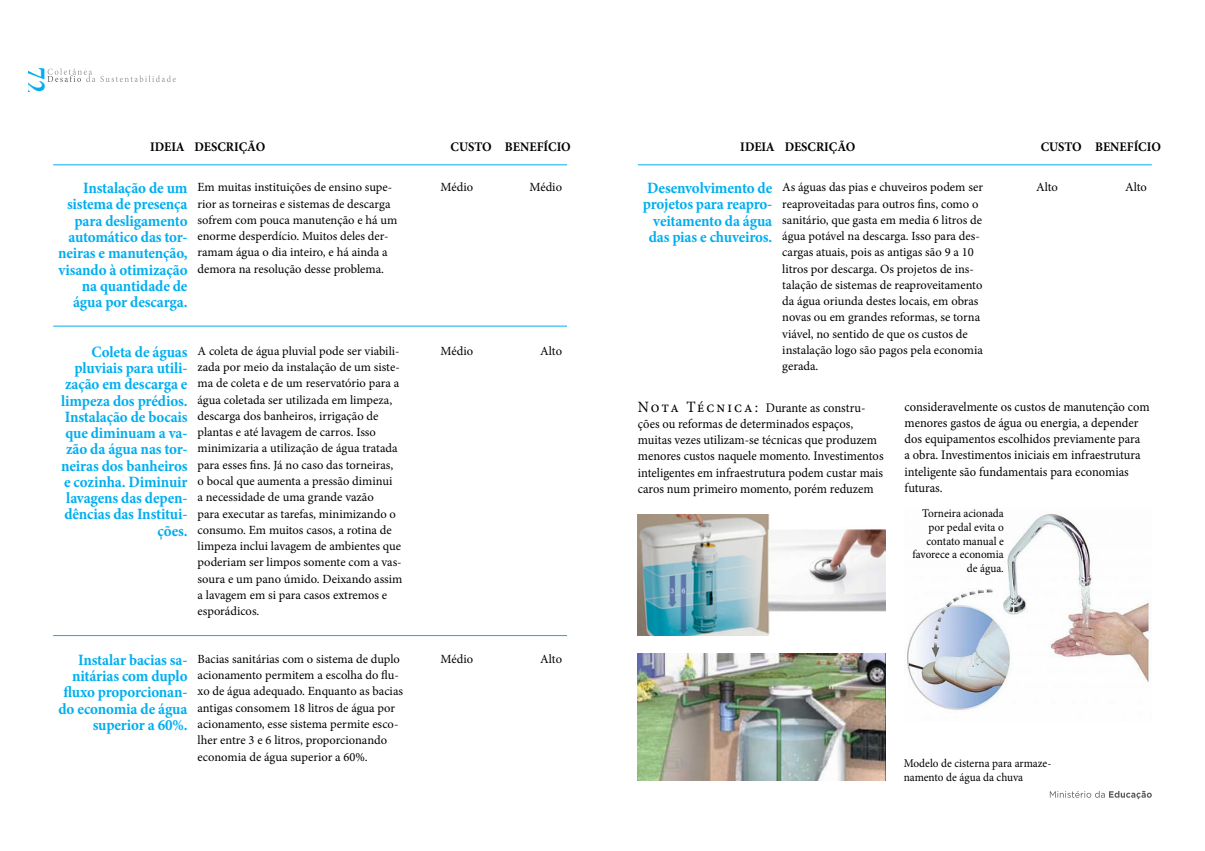
<style>
.page{position:relative;width:1205px;height:851px;background:#fff}
.page>*{position:absolute;margin:0;border:0;box-sizing:border-box;transform-origin:0 0}
.t1{font:700 condensed 31.62px "Minion Pro";color:#00aeef;scale:.87 1}
.t2{font:700 15.75px/16.2px "Minion Pro";letter-spacing:-.01em;color:#00aeef;text-align:right;scale:.95 1}
.t3{font:13.12px/16.2px "Minion Pro";color:#000;scale:.95 1}
.t4{font:700 13.12px "Minion Pro";color:#000;scale:.95 1}
.t5{font:12.5px/16.2px "Minion Pro";color:#000}
.t6{font:11.75px/13.8px "Minion Pro";letter-spacing:-.005em;color:#000;scale:.95 1}
.s1{font-size:15.75px}
</style>
<div class="page">
<svg style="left:1050px;top:790px;width:102px;height:9px"></svg>
<svg style="left:47px;top:68px;width:129px;height:14px"></svg>
<img style="left:638px;top:514px;width:247px;height:121px">
<img style="left:638px;top:653px;width:247px;height:127px">
<img style="left:905px;top:513px;width:245px;height:197px">
<hr style="left:53px;top:326px;width:514px;height:1px;background:#00aeef">
<hr style="left:53px;top:635px;width:514px;height:1px;background:#00aeef">
<hr style="left:53px;top:165px;width:514px;height:1px;background:#00aeef">
<hr style="left:638px;top:165px;width:514px;height:1px;background:#00aeef">
<h1 class="t1" style="left:57px;top:67px;width:31px;rotate:90deg">72</h1>
<p class="t4" style="left:150px;top:138px;width:123px">IDEIA DESCRIÇÃO</p>
<p class="t4" style="left:451px;top:138px;width:128px">CUSTO BENEFÍCIO</p>
<p class="t4" style="left:740px;top:138px;width:123px">IDEIA DESCRIÇÃO</p>
<p class="t4" style="left:1040px;top:138px;width:128px">CUSTO BENEFÍCIO</p>
<p class="t2" style="left:58px;top:180px;width:138px">Instalação de um sistema de presença para desligamento automático das tor&shy;neiras e manutenção, visando à otimização na quantidade de água por descarga.</p>
<p class="t5" style="left:198px;top:179px;width:201px">Em muitas instituições de ensino supe&shy;rior as torneiras e sistemas de descarga sofrem com pouca manutenção e há um enorme desperdício. Muitos deles der&shy;ramam água o dia inteiro, e há ainda a demora na resolução desse problema.</p>
<p class="t5" style="left:441px;top:179px;width:34px">Médio</p>
<p class="t5" style="left:529px;top:179px;width:34px">Médio</p>
<p class="t2" style="left:61px;top:343px;width:134px">Coleta de águas pluviais para utili&shy;zação em descarga e limpeza dos prédios.<br>Instalação de bocais que diminuam a va&shy;zão da água nas tor&shy;neiras dos banheiros e cozinha. Diminuir lavagens das depen&shy;dências das Institui&shy;ções.</p>
<p class="t5" style="left:198px;top:343px;width:206px">A coleta de água pluvial pode ser viabili&shy;zada por meio da instalação de um siste&shy;ma de coleta e de um reservatório para a água coletada ser utilizada em limpeza, descarga dos banheiros, irrigação de plantas e até lavagem de carros. Isso minimizaria a utilização de água tratada para esses fins. Já no caso das torneiras, o bocal que aumenta a pressão diminui<br>a necessidade de uma grande vazão<br>para executar as tarefas, minimizando o consumo. Em muitos casos, a rotina de limpeza inclui lavagem de ambientes que poderiam ser limpos somente com a vas&shy;soura e um pano úmido. Deixando assim a lavagem em si para casos extremos e esporádicos.</p>
<p class="t5" style="left:441px;top:343px;width:34px">Médio</p>
<p class="t5" style="left:540px;top:343px;width:23px">Alto</p>
<p class="t2" style="left:58px;top:651px;width:137px">Instalar bacias sa&shy;nitárias com duplo fluxo proporcionan&shy;do economia de água superior a 60%.</p>
<p class="t5" style="left:198px;top:650px;width:207px">Bacias sanitárias com o sistema de duplo acionamento permitem a escolha do flu&shy;xo de água adequado. Enquanto as bacias antigas consomem 18 litros de água por acionamento, esse sistema permite esco&shy;lher entre 3 e 6 litros, proporcionando economia de água superior a 60%.</p>
<p class="t5" style="left:441px;top:650px;width:34px">Médio</p>
<p class="t5" style="left:540px;top:650px;width:23px">Alto</p>
<p class="t2" style="left:643px;top:180px;width:138px">Desenvolvimento de projetos para reapro&shy;veitamento da água das pias e chuveiros.</p>
<p class="t5" style="left:782px;top:179px;width:202px">As águas das pias e chuveiros podem ser reaproveitadas para outros fins, como o sanitário, que gasta em media 6 litros de água potável na descarga. Isso para des&shy;cargas atuais, pois as antigas são 9 a 10 litros por descarga. Os projetos de ins&shy;talação de sistemas de reaproveitamento da água oriunda destes locais, em obras novas ou em grandes reformas, se torna viável, no sentido de que os custos de instalação logo são pagos pela economia gerada.</p>
<p class="t5" style="left:1036px;top:179px;width:23px">Alto</p>
<p class="t5" style="left:1125px;top:179px;width:23px">Alto</p>
<p class="t3" style="left:638px;top:399px;width:260px"><span class="s1">Nota Técnica:</span> Durante as constru&shy;ções ou reformas de determinados espaços, muitas vezes utilizam-se técnicas que produzem menores custos naquele momento. Investimentos inteligentes em infraestrutura podem custar mais caros num primeiro momento, porém reduzem</p>
<p class="t3" style="left:904px;top:398px;width:259px">consideravelmente os custos de manutenção com menores gastos de água ou energia, a depender dos equipamentos escolhidos previamente para<br>a obra. Investimentos iniciais em infraestrutura inteligente são fundamentais para economias futuras.</p>
<p class="t6" style="left:912px;top:506px;width:98px;text-align:right">Torneira acionada por pedal evita o contato manual e favorece a economia de água.</p>
<p class="t6" style="left:904px;top:756px;width:157px">Modelo de cisterna para armaze&shy;namento de água da chuva</p>
</div>
